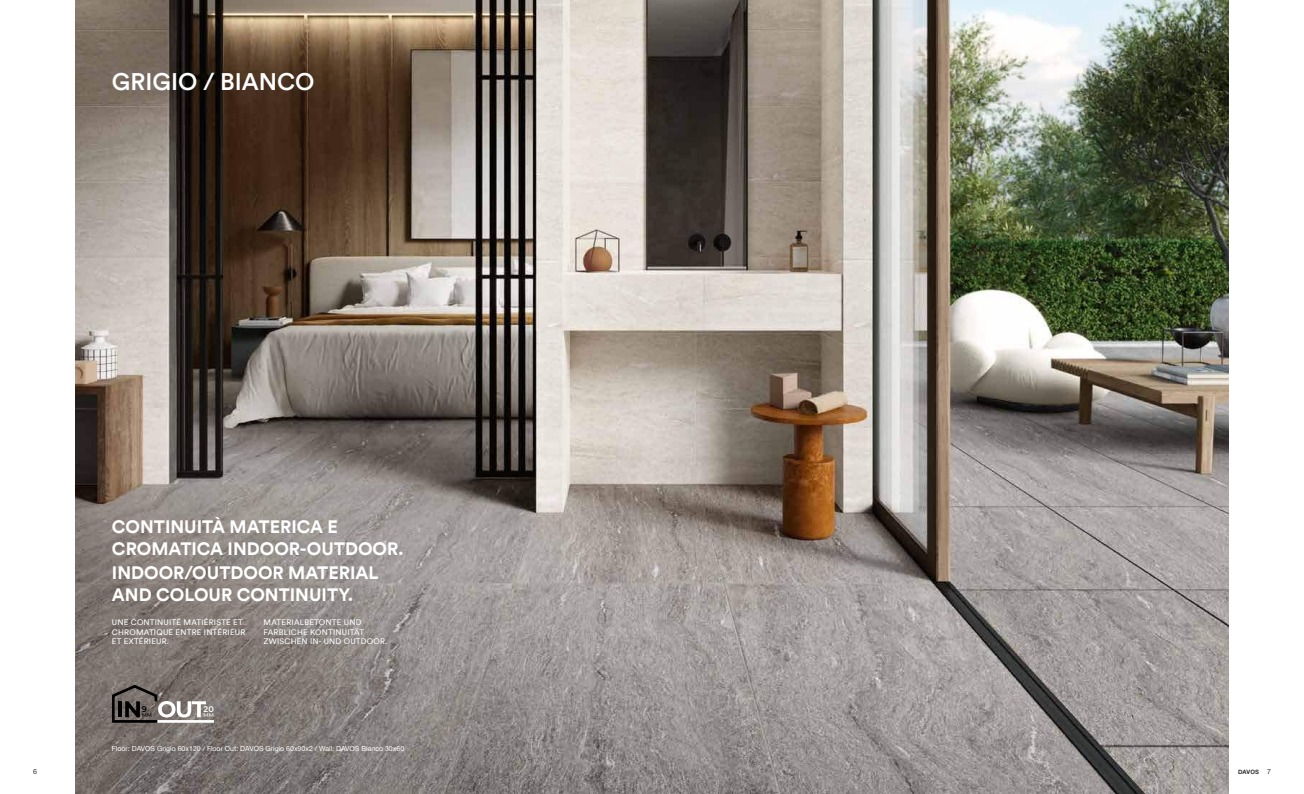
<style>
.page{position:relative;width:1304px;height:794px;background:#fff}
.page>*{position:absolute;margin:0;border:0;box-sizing:border-box;transform-origin:0 0}
.t1{font:500 24px "Circular";color:#fff}
.t2{font:700 18px/21.6px "Circular";color:#fff}
.t3{font:600 8.2px "Montserrat";color:#fff}
.t4{font:600 8.2px "Montserrat";color:#000}
.t5{font:8px/9.6px "Circular";letter-spacing:.025em;color:#fff}
.t6{font:7px "Helvetica Neue LT Com";color:#fff}
.t7{font:7px "Helvetica Neue LT Std";color:#333231}
.t8{font:700 6px "Helvetica Neue LT Std";letter-spacing:.01em;color:#333231}
.t9{font:500 5.5px "Montserrat";color:#fff}
.t10{font:500 5.5px "Montserrat";color:#000}
.s1{font-weight:400;font-size:7px}
</style>
<div class="page">
<img style="left:76px;top:0;width:1152px;height:794px">
<hr style="left:157px;top:720px;width:57px;height:2px;background:#fff">
<svg style="left:111px;top:683px;width:95px;height:40px;background:#7a7470"></svg>
<hr style="left:118px;top:701px;width:3px;height:16px;background:#000">
<h1 class="t1" style="left:112px;top:68px;width:204px">GRIGIO / BIANCO</h1>
<p class="t7" style="left:33px;top:768px;width:5px">6</p>
<h2 class="t2" style="left:112px;top:516px;width:293px">CONTINUITÀ MATERICA E<br>CROMATICA INDOOR-OUTDOOR.</h2>
<h2 class="t2" style="left:112px;top:562px;width:268px">INDOOR/OUTDOOR MATERIAL<br>AND COLOUR CONTINUITY.</h2>
<p class="t5" style="left:112px;top:617px;width:135px">UNE CONTINUITÉ MATIÉRISTE ET<br>CHROMATIQUE ENTRE INTÉRIEUR<br>ET EXTÉRIEUR.</p>
<p class="t5" style="left:264px;top:617px;width:125px">MATERIALBETONTE UND<br>FARBLICHE KONTINUITÄT<br>ZWISCHEN IN- UND OUTDOOR.</p>
<p class="t4" style="left:142px;top:705px;width:7px">9</p>
<p class="t10" style="left:142px;top:712px;width:12px">MM</p>
<p class="t3" style="left:203px;top:705px;width:12px">20</p>
<p class="t9" style="left:203px;top:712px;width:12px">MM</p>
<p class="t6" style="left:112px;top:746px;width:294px">Floor: DAVOS Grigio 60x120 / Floor Out: DAVOS Grigio 60x90x2 / Wall: DAVOS Bianco 30x60</p>
<p class="t8" style="left:1238px;top:768px;width:34px">DAVOS <span class="s1">7</span></p>
</div>
